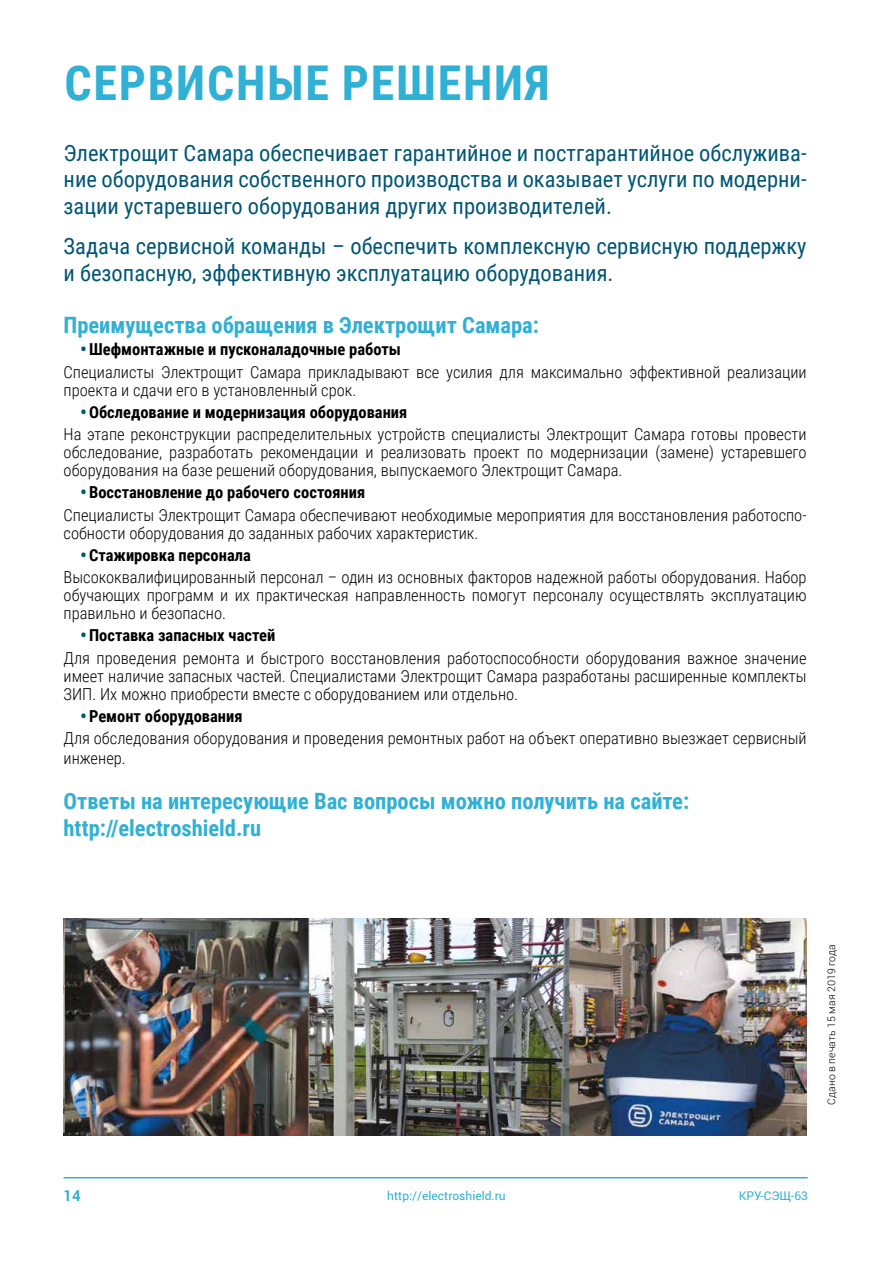
<style>
.page{position:relative;width:893px;height:1263px;background:#fff}
.page>*{position:absolute;margin:0;border:0;box-sizing:border-box;transform-origin:0 0}
.t1{font:700 48px "Roboto Condensed";letter-spacing:.035em;color:#30b0d5}
.t2{font:22.5px/26.7px "Roboto Condensed";color:#005575;text-align:justify}
.t3{font:700 22.5px/27px "Roboto Condensed";color:#30b0d5}
.t4{font:300 16.5px/22.2px "Roboto Condensed";color:#000}
.t5{font:700 15px "Roboto";color:#30b0d5}
.t6{font:12px "Roboto";color:#30b0d5}
.t7{font:300 10.5px "Roboto";color:#000}
.s1{font-family:"Roboto";font-weight:900;color:#005575}
.s2{font-weight:700}
</style>
<div class="page">
<hr style="left:64px;top:1177px;width:744px;height:1px;background:#30b0d5">
<img style="left:64px;top:919px;width:742px;height:216px">
<h1 class="t1" style="left:64px;top:49px;width:487px">СЕРВИСНЫЕ РЕШЕНИЯ</h1>
<h2 class="t2" style="left:64px;top:138px;width:745px">Электрощит Самара обеспечивает гарантийное и постгарантийное обслужива&shy;ние оборудования собственного производства и оказывает услуги по модерни&shy;зации устаревшего оборудования других производителей.</h2>
<h2 class="t2" style="left:64px;top:231px;width:745px">Задача сервисной команды – обеспечить комплексную сервисную поддержку и безопасную, эффективную эксплуатацию оборудования.</h2>
<h2 class="t3" style="left:64px;top:311px;width:477px">Преимущества обращения в Электрощит Самара:</h2>
<p class="t4" style="left:64px;top:338px;width:745px;text-indent:17px"><span class="s1">•</span> <span class="s2">Шефмонтажные и пусконаладочные работы<br></span>Специалисты Электрощит Самара прикладывают все усилия для максимально эффективной реализации</p>
<p class="t4" style="left:64px;top:378px;width:294px">проекта и сдачи его в установленный срок.</p>
<p class="t4" style="left:64px;top:400px;width:745px;text-indent:17px"><span class="s1">•</span><span class="s2">Обследование и модернизация оборудования<br></span>На этапе реконструкции распределительных устройств специалисты Электрощит Самара готовы провести</p>
<p class="t4" style="left:64px;top:443px;width:745px;line-height:18px">обследование, разработать рекомендации и реализовать проект по модернизации (замене) устаревшего оборудования на базе решений оборудования, выпускаемого Электрощит Самара.</p>
<p class="t4" style="left:64px;top:481px;width:745px;text-indent:17px"><span class="s1">•</span> <span class="s2">Восстановление до рабочего состояния<br></span>Специалисты Электрощит Самара обеспечивают необходимые мероприятия для восстановления работоспо-</p>
<p class="t4" style="left:64px;top:521px;width:416px">собности оборудования до заданных рабочих характеристик.</p>
<p class="t4" style="left:64px;top:543px;width:745px;text-indent:17px"><span class="s1">•</span> <span class="s2">Стажировка персонала<br></span>Высококвалифицированный персонал – один из основных факторов надежной работы оборудования. Набор</p>
<p class="t4" style="left:64px;top:586px;width:745px;line-height:18px">обучающих программ и их практическая направленность помогут персоналу осуществлять эксплуатацию правильно и безопасно.</p>
<p class="t4" style="left:64px;top:624px;width:745px;text-indent:17px"><span class="s1">•</span><span class="s2">Поставка запасных частей<br></span>Для проведения ремонта и быстрого восстановления работоспособности оборудования важное значение</p>
<p class="t4" style="left:64px;top:666px;width:745px;line-height:18px">имеет наличие запасных частей. Специалистами Электрощит Самара разработаны расширенные комплекты<br>ЗИП. Их можно приобрести вместе с оборудованием или отдельно.</p>
<p class="t4" style="left:64px;top:704px;width:745px;text-indent:17px"><span class="s1">•</span> <span class="s2">Ремонт оборудования<br></span>Для обследования оборудования и проведения ремонтных работ на объект оперативно выезжает сервисный</p>
<p class="t4" style="left:64px;top:746px;width:64px">инженер.</p>
<h2 class="t3" style="left:64px;top:787px;width:627px">Ответы на интересующие Вас вопросы можно получить на сайте: http://electroshield.ru</h2>
<p class="t7" style="left:824px;top:1105px;width:162px;rotate:-90deg">Сдано в печать 15 мая 2019 года</p>
<p class="t5" style="left:64px;top:1185px;width:19px">14</p>
<p class="t6" style="left:387px;top:1187px;width:120px">http://electroshield.ru</p>
<p class="t6" style="left:739px;top:1187px;width:71px">КРУ-СЭЩ-63</p>
</div>
